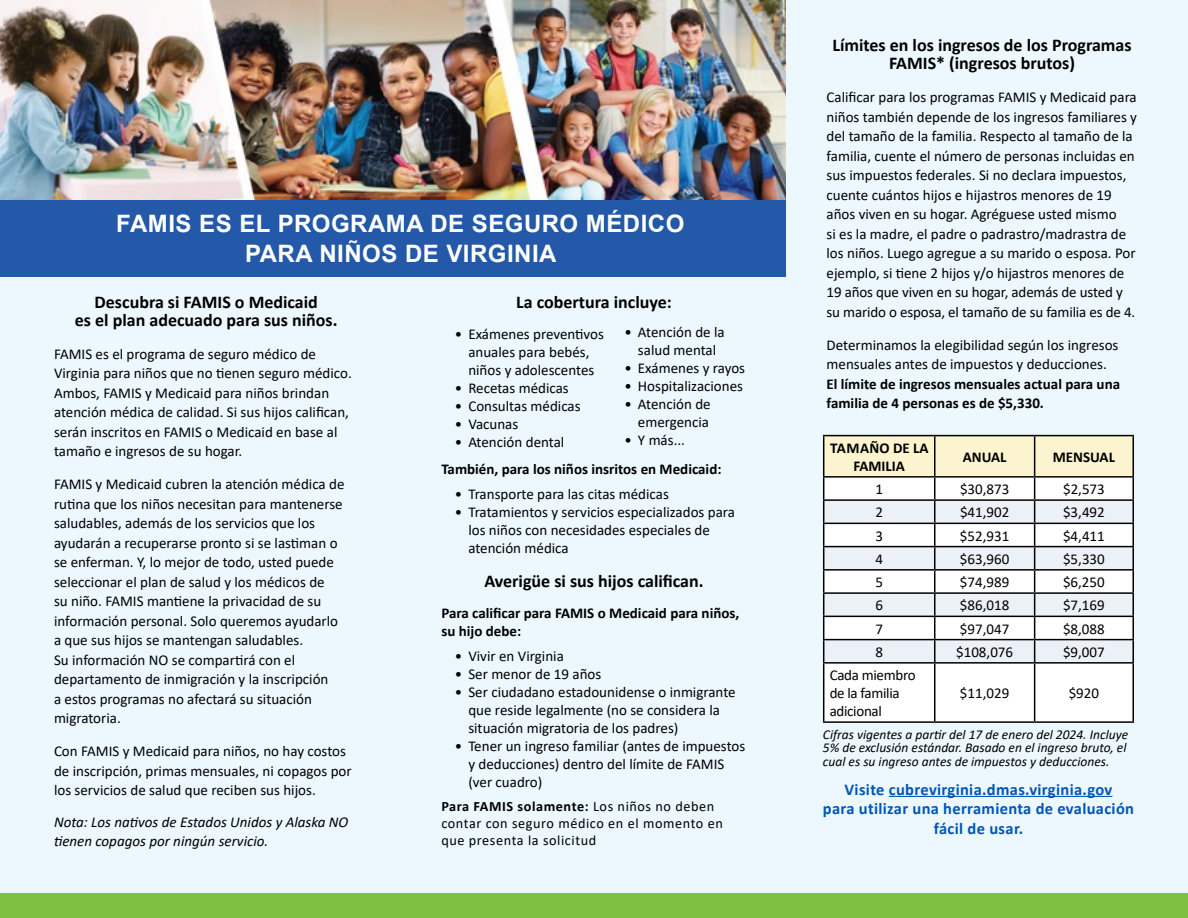
<style>
.page{position:relative;width:1188px;height:918px;background:#ecf8fe}
.page>*{position:absolute;margin:0;border:0;box-sizing:border-box;transform-origin:0 0}
.t1{font:700 24px/30px "Arial";letter-spacing:.02em;color:#fff;text-align:center}
.t2{font:700 18px/18px "Calibri";color:#000;text-align:center}
.t3{font:700 16.5px/19.5px "Calibri";letter-spacing:.02em;color:#0055b8;text-align:center}
.t4{font:15px/19.5px "Calibri";color:#000}
.t5{font:700 15px/18px "Calibri";color:#000}
.t6{font:italic 15px/19.5px "Calibri";color:#000}
.t7{font:15px/18px "Calibri";letter-spacing:-.02em;color:#000}
.t8{font:14.25px/17.1px "Calibri";letter-spacing:.04em;color:#000}
.t9{font:italic 13.5px/13.5px "Calibri";color:#000}
.s1{font-weight:700}
</style>
<div class="page">
<div style="left:0;top:894px;width:1188px;height:24px;background:#7ec042"></div>
<div style="left:824px;top:664px;width:308px;height:57px;background:#fff"></div>
<hr style="left:823px;top:435px;width:112px;height:1px;background:#000">
<hr style="left:935px;top:435px;width:100px;height:1px;background:#000">
<hr style="left:1035px;top:435px;width:99px;height:1px;background:#000">
<hr style="left:1132px;top:436px;width:2px;height:40px;background:#000">
<hr style="left:1035px;top:476px;width:99px;height:2px;background:#000">
<hr style="left:1132px;top:478px;width:2px;height:21px;background:#000">
<hr style="left:1035px;top:499px;width:99px;height:2px;background:#000">
<hr style="left:1132px;top:501px;width:2px;height:22px;background:#000">
<hr style="left:1035px;top:523px;width:99px;height:1px;background:#000">
<hr style="left:1132px;top:524px;width:2px;height:22px;background:#000">
<hr style="left:1035px;top:546px;width:99px;height:1px;background:#000">
<hr style="left:1132px;top:547px;width:2px;height:22px;background:#000">
<hr style="left:1035px;top:569px;width:99px;height:2px;background:#000">
<hr style="left:1132px;top:571px;width:2px;height:21px;background:#000">
<hr style="left:1035px;top:592px;width:99px;height:2px;background:#000">
<hr style="left:1132px;top:594px;width:2px;height:22px;background:#000">
<hr style="left:1035px;top:616px;width:99px;height:1px;background:#000">
<hr style="left:1132px;top:617px;width:2px;height:22px;background:#000">
<hr style="left:1035px;top:639px;width:99px;height:1px;background:#000">
<svg style="left:823px;top:436px;width:310px;height:226px"></svg>
<hr style="left:1132px;top:640px;width:2px;height:22px;background:#000">
<hr style="left:823px;top:662px;width:112px;height:2px;background:#000">
<hr style="left:823px;top:664px;width:1px;height:57px;background:#000">
<hr style="left:935px;top:662px;width:100px;height:2px;background:#000">
<hr style="left:934px;top:664px;width:1px;height:57px;background:#000">
<hr style="left:1035px;top:662px;width:99px;height:2px;background:#000">
<hr style="left:1034px;top:664px;width:1px;height:57px;background:#000">
<hr style="left:1132px;top:664px;width:2px;height:57px;background:#000">
<hr style="left:823px;top:721px;width:112px;height:2px;background:#000">
<hr style="left:935px;top:721px;width:100px;height:2px;background:#000">
<hr style="left:1035px;top:721px;width:99px;height:2px;background:#000">
<hr style="left:889px;top:796px;width:223px;height:1px;background:#0055b8">
<img style="left:0;top:0;width:786px;height:200px">
<div style="left:0;top:200px;width:786px;height:77px;background:#2359a8"></div>
<h1 class="t1" style="left:116px;top:209px;width:570px">FAMIS ES EL PROGRAMA DE SEGURO MÉDICO<br>PARA NIÑOS DE VIRGINIA</h1>
<p class="t2" style="left:75px;top:292px;width:264px">Descubra si FAMIS o Medicaid<br>es el plan adecuado para sus niños.</p>
<p class="t4" style="left:54px;top:344px;width:299px">FAMIS es el programa de seguro médico de Virginia para niños que no tienen seguro médico.<br>Ambos, FAMIS y Medicaid para niños brindan atención médica de calidad. Si sus hijos califican, serán inscritos en FAMIS o Medicaid en base al tamaño e ingresos de su hogar.</p>
<p class="t4" style="left:54px;top:474px;width:292px">FAMIS y Medicaid cubren la atención médica de rutina que los niños necesitan para mantenerse saludables, además de los servicios que los ayudarán a recuperarse pronto si se lastiman o se enferman. Y, lo mejor de todo, usted puede seleccionar el plan de salud y los médicos de<br>su niño. FAMIS mantiene la privacidad de su información personal. Solo queremos ayudarlo a que sus hijos se mantengan saludables.<br>Su información NO se compartirá con el departamento de inmigración y la inscripción<br>a estos programas no afectará su situación migratoria.</p>
<p class="t4" style="left:54px;top:741px;width:299px">Con FAMIS y Medicaid para niños, no hay costos de inscripción, primas mensuales, ni copagos por los servicios de salud que reciben sus hijos.</p>
<p class="t6" style="left:54px;top:811px;width:296px">Nota: Los nativos de Estados Unidos y Alaska NO tienen copagos por ningún servicio.</p>
<p class="t2" style="left:516px;top:292px;width:157px">La cobertura incluye:</p>
<p class="t4" style="left:455px;top:324px;width:151px">• Exámenes preventivos</p>
<p class="t4" style="left:624px;top:322px;width:102px">• Atención de la</p>
<p class="t4" style="left:468px;top:342px;width:123px">anuales para bebés,</p>
<p class="t4" style="left:638px;top:340px;width:80px">salud mental</p>
<p class="t4" style="left:468px;top:360px;width:128px">niños y adolescentes</p>
<p class="t4" style="left:624px;top:358px;width:122px">• Exámenes y rayos</p>
<p class="t4" style="left:455px;top:378px;width:115px">• Recetas médicas</p>
<p class="t4" style="left:624px;top:376px;width:120px">• Hospitalizaciones</p>
<p class="t4" style="left:455px;top:396px;width:127px">• Consultas médicas</p>
<p class="t4" style="left:624px;top:394px;width:88px">• Atención de</p>
<p class="t4" style="left:455px;top:414px;width:65px">• Vacunas</p>
<p class="t4" style="left:638px;top:412px;width:73px">emergencia</p>
<p class="t4" style="left:455px;top:432px;width:111px">• Atención dental</p>
<p class="t4" style="left:624px;top:430px;width:62px">• Y más...</p>
<p class="t5" style="left:441px;top:460px;width:282px">También, para los niños insritos en Medicaid:</p>
<p class="t4" style="left:455px;top:484px;width:216px">• Transporte para las citas médicas</p>
<p class="t4" style="left:468px;top:503px;width:268px;line-height:18px;text-indent:-14px">• Tratamientos y servicios especializados para los niños con necesidades especiales de atención médica</p>
<p class="t2" style="left:484px;top:571px;width:221px">Averigüe si sus hijos califican.</p>
<p class="t5" style="left:441px;top:604px;width:300px">Para calificar para FAMIS o Medicaid para niños, su hijo debe:</p>
<p class="t4" style="left:455px;top:646px;width:110px">• Vivir en Virginia</p>
<p class="t4" style="left:455px;top:664px;width:148px">• Ser menor de 19 años</p>
<p class="t4" style="left:468px;top:682px;width:269px;line-height:18px;text-indent:-14px">• Ser ciudadano estadounidense o inmigrante que reside legalmente (no se considera la situación migratoria de los padres)</p>
<p class="t4" style="left:468px;top:736px;width:278px;line-height:18px;text-indent:-14px">• Tener un ingreso familiar (antes de impuestos y deducciones) dentro del límite de FAMIS (ver cuadro)</p>
<p class="t8" style="left:441px;top:797px;width:283px"><span class="s1">Para FAMIS solamente:</span> Los niños no deben contar con seguro médico en el momento en que presenta la solicitud</p>
<p class="t2" style="left:832px;top:36px;width:301px">Límites en los ingresos de los Programas<br>FAMIS* (ingresos brutos)</p>
<p class="t4" style="left:827px;top:87px;width:312px">Calificar para los programas FAMIS y Medicaid para niños también depende de los ingresos familiares y del tamaño de la familia. Respecto al tamaño de la familia, cuente el número de personas incluidas en sus impuestos federales. Si no declara impuestos, cuente cuántos hijos e hijastros menores de 19 años viven en su hogar. Agréguese usted mismo<br>si es la madre, el padre o padrastro/madrastra de los niños. Luego agregue a su marido o esposa. Por ejemplo, si tiene 2 hijos y/o hijastros menores de 19 años que viven en su hogar, además de usted y su marido o esposa, el tamaño de su familia es de 4.</p>
<p class="t4" style="left:827px;top:335px;width:293px">Determinamos la elegibilidad según los ingresos mensuales antes de impuestos y deducciones.</p>
<p class="t5" style="left:827px;top:374px;width:295px;line-height:19.5px">El límite de ingresos mensuales actual para una familia de 4 personas es de $5,330.</p>
<p class="t5" style="left:830px;top:439px;width:100px">TAMAÑO DE LA</p>
<p class="t5" style="left:963px;top:448px;width:45px">ANUAL</p>
<p class="t5" style="left:1053px;top:448px;width:64px">MENSUAL</p>
<p class="t5" style="left:853px;top:457px;width:53px">FAMILIA</p>
<p class="t4" style="left:875px;top:479px;width:9px">1</p>
<p class="t4" style="left:960px;top:479px;width:51px">$30,873</p>
<p class="t4" style="left:1063px;top:479px;width:43px">$2,573</p>
<p class="t4" style="left:875px;top:502px;width:9px">2</p>
<p class="t4" style="left:960px;top:502px;width:51px">$41,902</p>
<p class="t4" style="left:1063px;top:502px;width:43px">$3,492</p>
<p class="t4" style="left:875px;top:525px;width:9px">3</p>
<p class="t4" style="left:960px;top:525px;width:51px">$52,931</p>
<p class="t4" style="left:1063px;top:525px;width:43px">$4,411</p>
<p class="t4" style="left:875px;top:549px;width:9px">4</p>
<p class="t4" style="left:960px;top:549px;width:51px">$63,960</p>
<p class="t4" style="left:1063px;top:549px;width:43px">$5,330</p>
<p class="t4" style="left:875px;top:572px;width:9px">5</p>
<p class="t4" style="left:960px;top:572px;width:51px">$74,989</p>
<p class="t4" style="left:1063px;top:572px;width:43px">$6,250</p>
<p class="t4" style="left:875px;top:595px;width:9px">6</p>
<p class="t4" style="left:960px;top:595px;width:51px">$86,018</p>
<p class="t4" style="left:1063px;top:595px;width:43px">$7,169</p>
<p class="t4" style="left:875px;top:618px;width:9px">7</p>
<p class="t4" style="left:960px;top:618px;width:51px">$97,047</p>
<p class="t4" style="left:1063px;top:618px;width:43px">$8,088</p>
<p class="t4" style="left:875px;top:642px;width:9px">8</p>
<p class="t4" style="left:956px;top:642px;width:58px">$108,076</p>
<p class="t4" style="left:1063px;top:642px;width:43px">$9,007</p>
<p class="t7" style="left:830px;top:666px;width:87px">Cada miembro de la familia</p>
<p class="t4" style="left:960px;top:683px;width:51px">$11,029</p>
<p class="t4" style="left:1069px;top:683px;width:32px">$920</p>
<p class="t7" style="left:830px;top:702px;width:54px">adicional</p>
<p class="t9" style="left:823px;top:727px;width:307px">Cifras vigentes a partir del 17 de enero del 2024. Incluye<br>5% de exclusión estándar. Basado en el ingreso bruto, el cual es su ingreso antes de impuestos y deducciones.</p>
<p class="t3" style="left:823px;top:779px;width:313px">Visite cubrevirginia.dmas.virginia.gov<br>para utilizar una herramienta de evaluación fácil de usar.</p>
</div>
